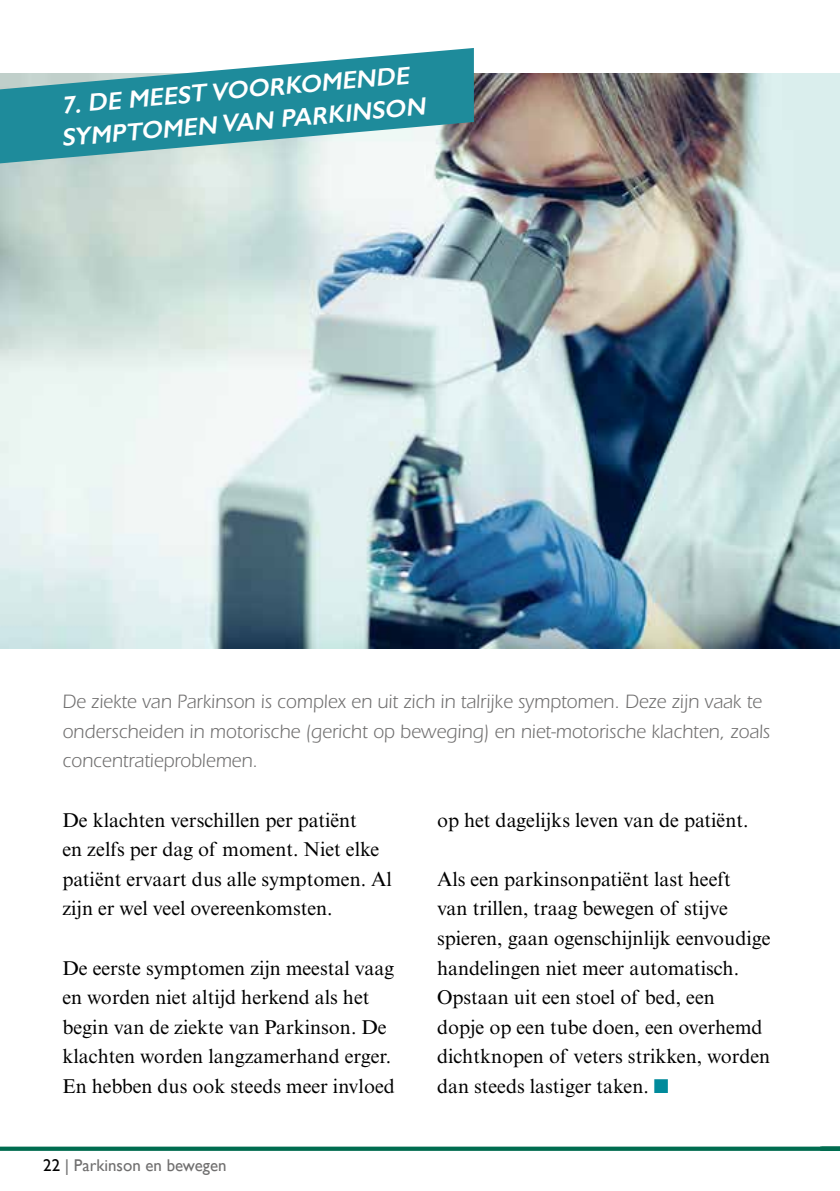
<style>
.page{position:relative;width:840px;height:1191px;background:#fff}
.page>*{position:absolute;margin:0;border:0;box-sizing:border-box;transform-origin:0 0}
.t1{font:italic 600 24.8px/32.6px "Gill Sans";color:#fff}
.t2{font:20px/29.6px "Times New Roman MT Std";color:#000}
.t3{font:20px/29.6px "ITC Eras Std";color:#706f6f;scale:.95 1}
.t4{font:17px "Gill Sans";color:#706f6f}
.s1{color:#000}
.s2{color:#008a9b}
</style>
<div class="page">
<svg style="left:0;top:1146px;width:819px;height:4px;background:#27826a"></svg>
<svg style="left:819px;top:1146px;width:20px;height:4px"></svg>
<img style="left:0;top:74px;width:839px;height:575px">
<svg style="left:0;top:48px;width:473px;height:115px;fill:#1e8b9b"></svg>
<p class="t1" style="left:57px;top:90px;width:366px;rotate:-5deg">7. DE MEEST VOORKOMENDE<br>SYMPTOMEN VAN PARKINSON</p>
<p class="t3" style="left:62px;top:688px;width:746px">De ziekte van Parkinson is complex en uit zich in talrijke symptomen. Deze zijn vaak te onderscheiden in motorische (gericht op beweging) en niet-motorische klachten, zoals concentratieproblemen.</p>
<p class="t2" style="left:62px;top:806px;width:331px">De klachten verschillen per patiënt<br>en zelfs per dag of moment. Niet elke patiënt ervaart dus alle symptomen. Al zijn er wel veel overeenkomsten.</p>
<p class="t2" style="left:62px;top:954px;width:334px">De eerste symptomen zijn meestal vaag en worden niet altijd herkend als het begin van de ziekte van Parkinson. De klachten worden langzamerhand erger.<br>En hebben dus ook steeds meer invloed</p>
<p class="t4" style="left:43px;top:1158px;width:185px"><span class="s1">22</span> | Parkinson en bewegen</p>
<p class="t2" style="left:437px;top:806px;width:313px">op het dagelijks leven van de patiënt.</p>
<p class="t2" style="left:437px;top:866px;width:335px">Als een parkinsonpatiënt last heeft<br>van trillen, traag bewegen of stijve spieren, gaan ogenschijnlijk eenvoudige handelingen niet meer automatisch.<br>Opstaan uit een stoel of bed, een<br>dopje op een tube doen, een overhemd dichtknopen of veters strikken, worden dan steeds lastiger taken. <span class="s2">■</span></p>
</div>
